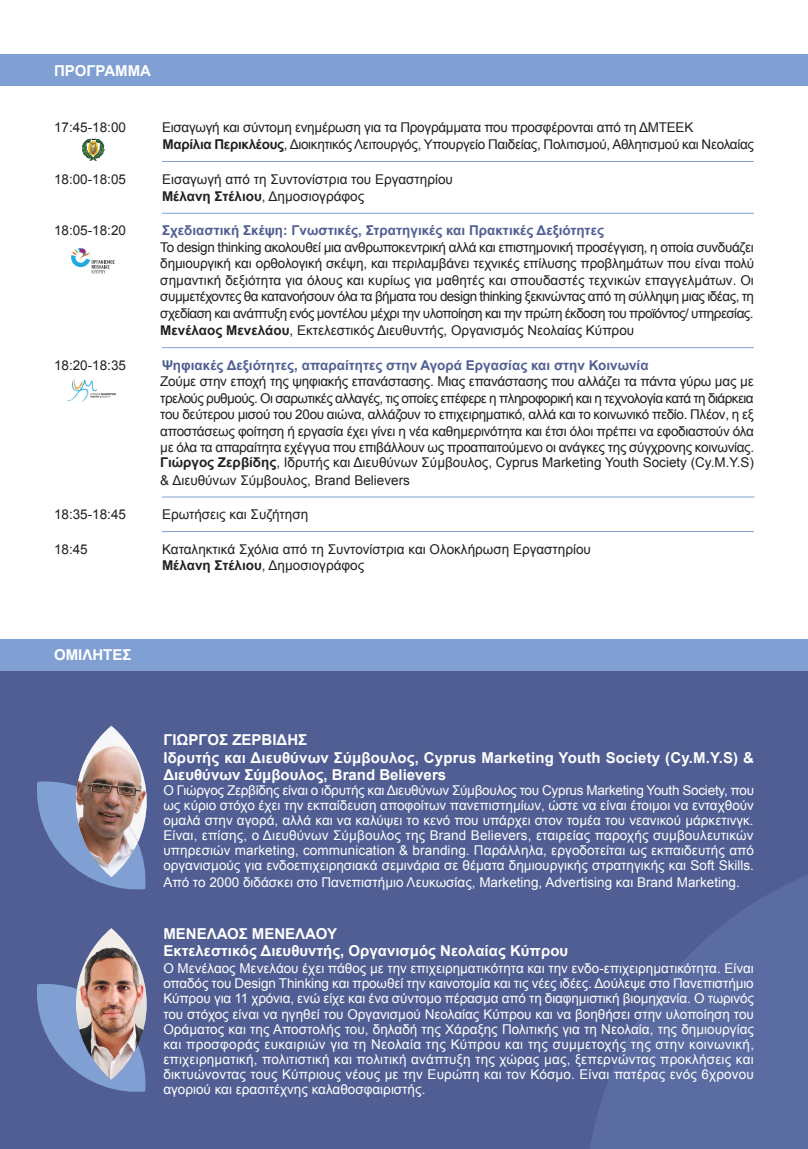
<style>
.page{position:relative;width:808px;height:1149px;background:#fff}
.page>*{position:absolute;margin:0;border:0;box-sizing:border-box;transform-origin:0 0}
.t1{font:700 15px/17.2px "Arial";color:#fff}
.t2{font:13.5px/16.5px "Arial";color:#231f20;text-align:justify}
.t3{font:13.5px/15px "Arial";color:#fff;text-align:justify}
.t4{font:700 13.5px "Arial";color:#505e93}
.t5{font:13.5px "Arial";letter-spacing:-.025em;color:#231f20}
.t6{font:13.5px "Arial";letter-spacing:-.02em;color:#231f20}
.s1{font-weight:700}
</style>
<div class="page">
<div style="left:0;top:54px;width:808px;height:32px;background:#80a0d3"></div>
<hr style="left:162px;top:161px;width:592px;height:1px;background:#80a0d3">
<hr style="left:162px;top:213px;width:592px;height:1px;background:#80a0d3">
<hr style="left:162px;top:347px;width:592px;height:1px;background:#80a0d3">
<hr style="left:162px;top:496px;width:592px;height:1px;background:#80a0d3">
<hr style="left:162px;top:531px;width:592px;height:1px;background:#80a0d3">
<svg style="left:71px;top:247px;width:44px;height:26px"></svg>
<img style="left:67px;top:379px;width:49px;height:23px">
<svg style="left:82px;top:138px;width:23px;height:23px"></svg>
<div style="left:0;top:661px;width:808px;height:487px;background:#505e93"></div>
<svg style="left:37px;top:725px;width:110px;height:165px"></svg>
<img style="left:76px;top:786px;width:62px;height:91px">
<svg style="left:37px;top:928px;width:110px;height:164px"></svg>
<img style="left:76px;top:988px;width:62px;height:91px">
<svg style="left:590px;top:875px;width:218px;height:273px;fill:#5a6ca1"></svg>
<div style="left:0;top:639px;width:808px;height:31px;background:#80a0d3"></div>
<p class="t1" style="left:54px;top:62px;width:99px">ΠΡΌΓΡΑΜΜΑ</p>
<p class="t2" style="left:54px;top:119px;width:74px">17:45-18:00</p>
<p class="t6" style="left:162px;top:118px;width:533px">Εισαγωγή και σύντομη ενημέρωση για τα Προγράμματα που προσφέρονται από τη ΔΜΤΕΕΚ</p>
<p class="t5" style="left:162px;top:135px;width:593px"><span class="s1">Μαρίλια Περικλέους</span>, Διοικητικός Λειτουργός, Υπουργείο Παιδείας, Πολιτισμού, Αθλητισμού και Νεολαίας</p>
<p class="t2" style="left:54px;top:171px;width:74px">18:00-18:05</p>
<p class="t2" style="left:162px;top:171px;width:292px">Εισαγωγή από τη Συντονίστρια του Εργαστηρίου</p>
<p class="t2" style="left:162px;top:188px;width:204px"><span class="s1">Μέλανη Στέλιου</span>, Δημοσιογράφος</p>
<p class="t2" style="left:54px;top:222px;width:74px">18:05-18:20</p>
<p class="t4" style="left:162px;top:222px;width:444px">Σχεδιαστική Σκέψη: Γνωστικές, Στρατηγικές και Πρακτικές Δεξιότητες</p>
<p class="t2" style="left:160px;top:239px;width:595px">Το design thinking ακολουθεί μια ανθρωποκεντρική αλλά και επιστημονική προσέγγιση, η οποία συνδυάζει δημιουργική και ορθολογική σκέψη, και περιλαμβάνει τεχνικές επίλυσης προβλημάτων που είναι πολύ σημαντική δεξιότητα για όλους και κυρίως για μαθητές και σπουδαστές τεχνικών επαγγελμάτων. Οι συμμετέχοντες θα κατανοήσουν όλα τα βήματα του design thinking ξεκινώντας από τη σύλληψη μιας ιδέας, τη σχεδίαση και ανάπτυξη ενός μοντέλου μέχρι την υλοποίηση και την πρώτη έκδοση του προϊόντος/ υπηρεσίας.</p>
<p class="t2" style="left:160px;top:322px;width:475px"><span class="s1">Μενέλαος Μενελάου</span>, Εκτελεστικός Διευθυντής, Οργανισμός Νεολαίας Κύπρου</p>
<p class="t2" style="left:54px;top:357px;width:74px">18:20-18:35</p>
<p class="t4" style="left:162px;top:356px;width:488px">Ψηφιακές Δεξιότητες, απαραίτητες στην Αγορά Εργασίας και στην Κοινωνία</p>
<p class="t2" style="left:160px;top:373px;width:595px">Ζούμε στην εποχή της ψηφιακής επανάστασης. Μιας επανάστασης που αλλάζει τα πάντα γύρω μας με τρελούς ρυθμούς. Οι σαρωτικές αλλαγές, τις οποίες επέφερε η πληροφορική και η τεχνολογία κατά τη διάρκεια του δεύτερου μισού του 20ου αιώνα, αλλάζουν το επιχειρηματικό, αλλά και το κοινωνικό πεδίο. Πλέον, η εξ αποστάσεως φοίτηση ή εργασία έχει γίνει η νέα καθημερινότητα και έτσι όλοι πρέπει να εφοδιαστούν όλα με όλα τα απαραίτητα εχέγγυα που επιβάλλουν ως προαπαιτούμενο οι ανάγκες της σύγχρονης κοινωνίας.</p>
<p class="t2" style="left:160px;top:454px;width:595px;line-height:17.2px"><span class="s1">Γιώργος Ζερβίδης</span>, Ιδρυτής και Διευθύνων Σύμβουλος, Cyprus Marketing Youth Society (Cy.M.Y.S) &amp; Διευθύνων Σύμβουλος, Brand Believers</p>
<p class="t2" style="left:54px;top:506px;width:74px">18:35-18:45</p>
<p class="t2" style="left:162px;top:506px;width:148px">Ερωτήσεις και Συζήτηση</p>
<p class="t2" style="left:54px;top:540px;width:35px">18:45</p>
<p class="t2" style="left:162px;top:540px;width:430px">Καταληκτικά Σχόλια από τη Συντονίστρια και Ολοκλήρωση Εργαστηρίου</p>
<p class="t2" style="left:162px;top:557px;width:204px"><span class="s1">Μέλανη Στέλιου</span>, Δημοσιογράφος</p>
<p class="t1" style="left:54px;top:646px;width:79px">ΟΜΙΛΗΤΈΣ</p>
<p class="t1" style="left:163px;top:731px;width:145px">ΓΙΏΡΓΟΣ ΖΕΡΒΊΔΗΣ</p>
<p class="t1" style="left:163px;top:749px;width:592px">Ιδρυτής και Διευθύνων Σύμβουλος, Cyprus Marketing Youth Society (Cy.M.Y.S) &amp;<br>Διευθύνων Σύμβουλος, Brand Believers</p>
<p class="t3" style="left:163px;top:782px;width:592px">Ο Γιώργος Ζερβίδης είναι ο ιδρυτής και Διευθύνων Σύμβουλος του Cyprus Marketing Youth Society, που ως κύριο στόχο έχει την εκπαίδευση αποφοίτων πανεπιστημίων, ώστε να είναι έτοιμοι να ενταχθούν ομαλά στην αγορά, αλλά και να καλύψει το κενό που υπάρχει στον τομέα του νεανικού μάρκετινγκ.<br>Είναι, επίσης, ο Διευθύνων Σύμβουλος της Brand Believers, εταιρείας παροχής συμβουλευτικών υπηρεσιών marketing, communication &amp; branding. Παράλληλα, εργοδοτείται ως εκπαιδευτής από οργανισμούς για ενδοεπιχειρησιακά σεμινάρια σε θέματα δημιουργικής στρατηγικής και Soft Skills.</p>
<p class="t3" style="left:163px;top:874px;width:578px">Από το 2000 διδάσκει στο Πανεπιστήμιο Λευκωσίας, Marketing, Advertising και Brand Marketing.</p>
<p class="t1" style="left:163px;top:925px;width:175px">ΜΕΝΈΛΑΟΣ ΜΕΝΕΛΆΟΥ</p>
<p class="t1" style="left:163px;top:942px;width:406px">Εκτελεστικός Διευθυντής, Οργανισμός Νεολαίας Κύπρου</p>
<p class="t3" style="left:163px;top:961px;width:592px">Ο Μενέλαος Μενελάου έχει πάθος με την επιχειρηματικότητα και την ενδο-επιχειρηματικότητα. Είναι οπαδός του Design Thinking και προωθεί την καινοτομία και τις νέες ιδέες. Δούλεψε στο Πανεπιστήμιο Κύπρου για 11 χρόνια, ενώ είχε και ένα σύντομο πέρασμα από τη διαφημιστική βιομηχανία. Ο τωρινός του στόχος είναι να ηγηθεί του Οργανισμού Νεολαίας Κύπρου και να βοηθήσει στην υλοποίηση του Οράματος και της Αποστολής του, δηλαδή της Χάραξης Πολιτικής για τη Νεολαία, της δημιουργίας και προσφοράς ευκαιριών για τη Νεολαία της Κύπρου και της συμμετοχής της στην κοινωνική, επιχειρηματική, πολιτιστική και πολιτική ανάπτυξη της χώρας μας, ξεπερνώντας προκλήσεις και δικτυώνοντας τους Κύπριους νέους με την Ευρώπη και τον Κόσμο. Είναι πατέρας ενός 6χρονου αγοριού και ερασιτέχνης καλαθοσφαιριστής.</p>
</div>
